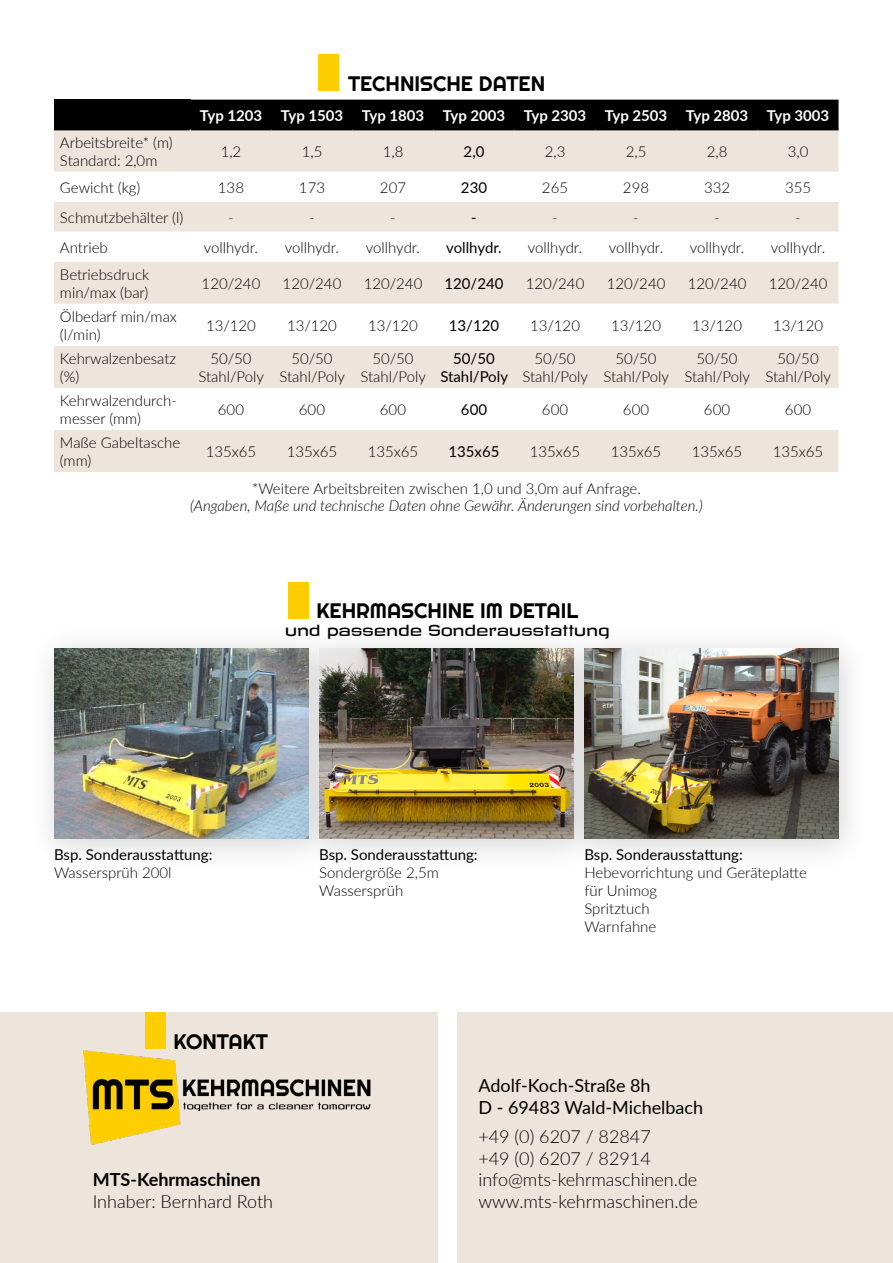
<style>
.page{position:relative;width:893px;height:1263px;background:#fff}
.page>*{position:absolute;margin:0;border:0;box-sizing:border-box;transform-origin:0 0}
.t1{font:21px "Righteous";color:#000}
.t2{font:300 18px/21.6px "Lato";color:#000}
.t3{font:18px/21.6px "Lato";color:#000}
.t4{font:700 18px "Lato";color:#000}
.t5{font:300 15px/18px "Lato";color:#000}
.t6{font:15px/18px "Lato";color:#000;text-align:center}
.t7{font:italic 300 15px "Lato";color:#000}
.t8{font:700 15px "Lato";color:#fff}
.t9{font:15px "Revalia";color:#000}
</style>
<div class="page">
<div style="left:54px;top:100px;width:136px;height:30px;background:#000"></div>
<div style="left:190px;top:100px;width:648px;height:30px;background:#000"></div>
<div style="left:54px;top:130px;width:784px;height:342px;background:#ede4db"></div>
<svg style="left:54px;top:172px;width:784px;height:258px"></svg>
<hr style="left:191px;top:129px;width:80px;height:1px;background:#000">
<hr style="left:271px;top:129px;width:81px;height:1px;background:#000">
<hr style="left:352px;top:129px;width:81px;height:1px;background:#000">
<hr style="left:433px;top:129px;width:81px;height:1px;background:#000">
<hr style="left:514px;top:129px;width:81px;height:1px;background:#000">
<hr style="left:595px;top:129px;width:81px;height:1px;background:#000">
<hr style="left:676px;top:129px;width:81px;height:1px;background:#000">
<hr style="left:757px;top:129px;width:81px;height:1px;background:#000">
<div style="left:318px;top:54px;width:21px;height:37px;background:#ffce00"></div>
<div style="left:0;top:1012px;width:437px;height:251px;background:#ede4db"></div>
<div style="left:27px;top:623px;width:314px;height:251px;background:#000;opacity:.18"></div>
<img style="left:54px;top:648px;width:238px;height:190px">
<div style="left:292px;top:623px;width:314px;height:251px;background:#000;opacity:.18"></div>
<img style="left:319px;top:648px;width:238px;height:190px">
<div style="left:557px;top:623px;width:314px;height:251px;background:#000;opacity:.18"></div>
<img style="left:584px;top:648px;width:254px;height:190px">
<div style="left:458px;top:1013px;width:435px;height:250px;background:#ede4db"></div>
<div style="left:145px;top:1012px;width:21px;height:37px;background:#ffce00"></div>
<div style="left:288px;top:582px;width:21px;height:36px;background:#ffce00"></div>
<img style="left:83px;top:1050px;width:288px;height:95px">
<h1 class="t1" style="left:348px;top:70px;width:198px">TECHNISCHE DATEN</h1>
<p class="t8" style="left:200px;top:104px;width:631px">Typ 1203 Typ 1503 Typ 1803 Typ 2003 Typ 2303 Typ 2503 Typ 2803 Typ 3003</p>
<p class="t5" style="left:60px;top:133px;width:114px">Arbeitsbreite* (m)<br>Standard: 2,0m</p>
<p class="t5" style="left:221px;top:142px;width:22px">1,2</p>
<p class="t5" style="left:302px;top:142px;width:22px">1,5</p>
<p class="t5" style="left:383px;top:142px;width:22px">1,8</p>
<p class="t6" style="left:464px;top:142px;width:22px">2,0</p>
<p class="t5" style="left:545px;top:142px;width:22px">2,3</p>
<p class="t5" style="left:626px;top:142px;width:22px">2,5</p>
<p class="t5" style="left:707px;top:142px;width:22px">2,8</p>
<p class="t5" style="left:788px;top:142px;width:22px">3,0</p>
<p class="t5" style="left:60px;top:178px;width:82px">Gewicht (kg)</p>
<p class="t5" style="left:218px;top:178px;width:28px">138</p>
<p class="t5" style="left:299px;top:178px;width:28px">173</p>
<p class="t5" style="left:380px;top:178px;width:28px">207</p>
<p class="t6" style="left:461px;top:178px;width:28px">230</p>
<p class="t5" style="left:542px;top:178px;width:28px">265</p>
<p class="t5" style="left:623px;top:178px;width:28px">298</p>
<p class="t5" style="left:704px;top:178px;width:28px">332</p>
<p class="t5" style="left:785px;top:178px;width:28px">355</p>
<p class="t5" style="left:60px;top:208px;width:125px">Schmutzbehälter (l)</p>
<p class="t5" style="left:228px;top:208px;width:7px">-</p>
<p class="t5" style="left:309px;top:208px;width:7px">-</p>
<p class="t5" style="left:390px;top:208px;width:7px">-</p>
<p class="t6" style="left:471px;top:208px;width:7px">-</p>
<p class="t5" style="left:552px;top:208px;width:7px">-</p>
<p class="t5" style="left:633px;top:208px;width:7px">-</p>
<p class="t5" style="left:714px;top:208px;width:7px">-</p>
<p class="t5" style="left:795px;top:208px;width:7px">-</p>
<p class="t5" style="left:60px;top:238px;width:49px">Antrieb</p>
<p class="t5" style="left:204px;top:238px;width:56px">vollhydr.</p>
<p class="t5" style="left:285px;top:238px;width:56px">vollhydr.</p>
<p class="t5" style="left:366px;top:238px;width:56px">vollhydr.</p>
<p class="t6" style="left:446px;top:238px;width:57px">vollhydr.</p>
<p class="t5" style="left:528px;top:238px;width:56px">vollhydr.</p>
<p class="t5" style="left:609px;top:238px;width:56px">vollhydr.</p>
<p class="t5" style="left:690px;top:238px;width:56px">vollhydr.</p>
<p class="t5" style="left:771px;top:238px;width:56px">vollhydr.</p>
<p class="t5" style="left:60px;top:265px;width:91px">Betriebsdruck min/max (bar)</p>
<p class="t5" style="left:202px;top:274px;width:60px">120/240</p>
<p class="t5" style="left:283px;top:274px;width:60px">120/240</p>
<p class="t5" style="left:364px;top:274px;width:60px">120/240</p>
<p class="t6" style="left:444px;top:274px;width:60px">120/240</p>
<p class="t5" style="left:526px;top:274px;width:60px">120/240</p>
<p class="t5" style="left:607px;top:274px;width:60px">120/240</p>
<p class="t5" style="left:688px;top:274px;width:60px">120/240</p>
<p class="t5" style="left:769px;top:274px;width:60px">120/240</p>
<p class="t5" style="left:60px;top:307px;width:119px">Ölbedarf min/max (l/min)</p>
<p class="t5" style="left:206px;top:316px;width:52px">13/120</p>
<p class="t5" style="left:287px;top:316px;width:52px">13/120</p>
<p class="t5" style="left:368px;top:316px;width:52px">13/120</p>
<p class="t6" style="left:449px;top:316px;width:52px">13/120</p>
<p class="t5" style="left:530px;top:316px;width:52px">13/120</p>
<p class="t5" style="left:611px;top:316px;width:52px">13/120</p>
<p class="t5" style="left:692px;top:316px;width:52px">13/120</p>
<p class="t5" style="left:773px;top:316px;width:52px">13/120</p>
<p class="t5" style="left:60px;top:349px;width:118px">Kehrwalzenbesatz (%)</p>
<p class="t5" style="left:198px;top:349px;width:67px;text-align:center">50/50<br>Stahl/Poly</p>
<p class="t5" style="left:279px;top:349px;width:67px;text-align:center">50/50<br>Stahl/Poly</p>
<p class="t5" style="left:360px;top:349px;width:67px;text-align:center">50/50<br>Stahl/Poly</p>
<p class="t6" style="left:440px;top:349px;width:69px">50/50<br>Stahl/Poly</p>
<p class="t5" style="left:522px;top:349px;width:67px;text-align:center">50/50<br>Stahl/Poly</p>
<p class="t5" style="left:603px;top:349px;width:67px;text-align:center">50/50<br>Stahl/Poly</p>
<p class="t5" style="left:684px;top:349px;width:67px;text-align:center">50/50<br>Stahl/Poly</p>
<p class="t5" style="left:765px;top:349px;width:67px;text-align:center">50/50<br>Stahl/Poly</p>
<p class="t5" style="left:60px;top:391px;width:119px">Kehrwalzendurch&shy;messer (mm)</p>
<p class="t5" style="left:218px;top:400px;width:28px">600</p>
<p class="t5" style="left:299px;top:400px;width:28px">600</p>
<p class="t5" style="left:380px;top:400px;width:28px">600</p>
<p class="t6" style="left:461px;top:400px;width:28px">600</p>
<p class="t5" style="left:542px;top:400px;width:28px">600</p>
<p class="t5" style="left:623px;top:400px;width:28px">600</p>
<p class="t5" style="left:704px;top:400px;width:28px">600</p>
<p class="t5" style="left:785px;top:400px;width:28px">600</p>
<p class="t5" style="left:60px;top:433px;width:122px">Maße Gabeltasche (mm)</p>
<p class="t5" style="left:206px;top:442px;width:52px">135x65</p>
<p class="t5" style="left:287px;top:442px;width:52px">135x65</p>
<p class="t5" style="left:368px;top:442px;width:52px">135x65</p>
<p class="t6" style="left:449px;top:442px;width:52px">135x65</p>
<p class="t5" style="left:530px;top:442px;width:52px">135x65</p>
<p class="t5" style="left:611px;top:442px;width:52px">135x65</p>
<p class="t5" style="left:692px;top:442px;width:52px">135x65</p>
<p class="t5" style="left:773px;top:442px;width:52px">135x65</p>
<p class="t5" style="left:252px;top:479px;width:390px">*Weitere Arbeitsbreiten zwischen 1,0 und 3,0m auf Anfrage.</p>
<p class="t7" style="left:190px;top:495px;width:514px">(Angaben, Maße und technische Daten ohne Gewähr. Änderungen sind vorbehalten.)</p>
<h1 class="t1" style="left:316px;top:597px;width:263px">KEHRMASCHINE IM DETAIL</h1>
<p class="t9" style="left:285px;top:620px;width:326px">und passende Sonderausstattung</p>
<p class="t6" style="left:54px;top:845px;width:160px">Bsp. Sonderausstattung:</p>
<p class="t5" style="left:54px;top:863px;width:119px">Wassersprüh 200l</p>
<h1 class="t1" style="left:173px;top:1028px;width:96px">KONTAKT</h1>
<p class="t4" style="left:93px;top:1166px;width:169px">MTS-Kehrmaschinen</p>
<p class="t2" style="left:93px;top:1190px;width:182px">Inhaber: Bernhard Roth</p>
<p class="t6" style="left:319px;top:845px;width:160px">Bsp. Sonderausstattung:</p>
<p class="t5" style="left:319px;top:863px;width:121px">Sondergröße 2,5m<br>Wassersprüh</p>
<p class="t6" style="left:584px;top:845px;width:160px">Bsp. Sonderausstattung:</p>
<p class="t5" style="left:584px;top:863px;width:224px">Hebevorrichtung und Geräteplatte für Unimog<br>Spritztuch<br>Warnfahne</p>
<p class="t3" style="left:478px;top:1074px;width:226px">Adolf-Koch-Straße 8h<br>D - 69483 Wald-Michelbach</p>
<p class="t2" style="left:478px;top:1125px;width:221px">+49 (0) 6207 / 82847<br>+49 (0) 6207 / 82914 info@mts-kehrmaschinen.de www.mts-kehrmaschinen.de</p>
</div>
